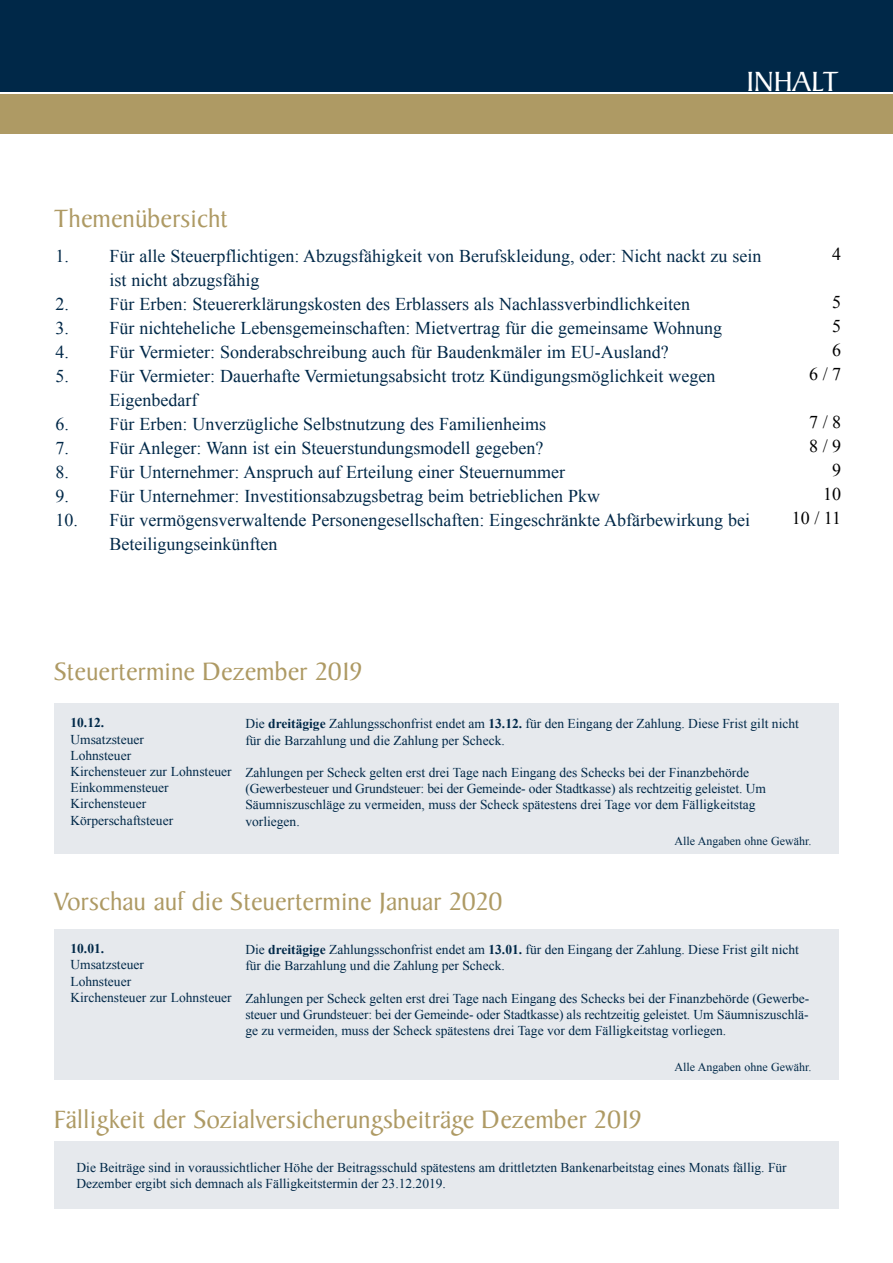
<style>
.page{position:relative;width:893px;height:1263px;background:#fff}
.page>*{position:absolute;margin:0;border:0;box-sizing:border-box;transform-origin:0 0}
.t1{font:30px "Baker Signet Std";color:#fff}
.t2{font:27px "Baker Signet Std";color:#ae9a64}
.t3{font:18px/24px "Times New Roman";color:#002848}
.t4{font:18px/24px "Times New Roman";color:#000;text-align:right}
.t5{font:13.5px/16.2px "Times New Roman";color:#002848}
.t6{font:700 13.5px "Times New Roman";color:#002848}
.t7{font:12px "Times New Roman";color:#002848}
.s1{font-weight:700}
</style>
<div class="page">
<div style="left:54px;top:929px;width:785px;height:150px;background:#e6e9ed"></div>
<div style="left:54px;top:703px;width:785px;height:151px;background:#e6e9ed"></div>
<div style="left:0;top:0;width:893px;height:91px;background:#002848"></div>
<div style="left:0;top:94px;width:893px;height:40px;background:#ae9a64"></div>
<div style="left:54px;top:1141px;width:785px;height:68px;background:#e6e9ed"></div>
<h1 class="t1" style="left:746px;top:66px;width:94px">INHALT</h1>
<h2 class="t2" style="left:54px;top:204px;width:175px">Themenübersicht</h2>
<h3 class="t3" style="left:110px;top:244px;width:653px;text-indent:-54px">1. Für alle Steuerpflichtigen: Abzugsfähigkeit von Berufskleidung, oder: Nicht nackt zu sein ist nicht abzugsfähig</h3>
<h3 class="t3" style="left:56px;top:292px;width:636px">2. Für Erben: Steuererklärungskosten des Erblassers als Nachlassverbindlichkeiten</h3>
<h3 class="t3" style="left:56px;top:316px;width:668px">3. Für nichteheliche Lebensgemeinschaften: Mietvertrag für die gemeinsame Wohnung</h3>
<h3 class="t3" style="left:56px;top:340px;width:615px">4. Für Vermieter: Sonderabschreibung auch für Baudenkmäler im EU-Ausland?</h3>
<h3 class="t3" style="left:110px;top:364px;width:607px;text-indent:-54px">5. Für Vermieter: Dauerhafte Vermietungsabsicht trotz Kündigungsmöglichkeit wegen<br>Eigenbedarf</h3>
<h3 class="t3" style="left:56px;top:412px;width:492px">6. Für Erben: Unverzügliche Selbstnutzung des Familienheims</h3>
<h3 class="t3" style="left:56px;top:436px;width:489px">7. Für Anleger: Wann ist ein Steuerstundungsmodell gegeben?</h3>
<h3 class="t3" style="left:56px;top:460px;width:511px">8. Für Unternehmer: Anspruch auf Erteilung einer Steuernummer</h3>
<h3 class="t3" style="left:56px;top:484px;width:546px">9. Für Unternehmer: Investitionsabzugsbetrag beim betrieblichen Pkw</h3>
<h3 class="t3" style="left:110px;top:508px;width:642px;text-indent:-54px">10. Für vermögensverwaltende Personengesellschaften: Eingeschränkte Abfärbewirkung bei<br>Beteiligungseinkünften</h3>
<h3 class="t4" style="left:832px;top:242px;width:10px">4</h3>
<h3 class="t4" style="left:809px;top:290px;width:34px">5<br>5<br>6<br>6 / 7</h3>
<h3 class="t4" style="left:792px;top:410px;width:51px">7 / 8<br>8 / 9<br>9<br>10<br>10 / 11</h3>
<h2 class="t2" style="left:54px;top:656px;width:310px">Steuertermine Dezember 2019</h2>
<p class="t6" style="left:70px;top:713px;width:35px">10.12.</p>
<p class="t5" style="left:70px;top:731px;width:163px">Umsatzsteuer<br>Lohnsteuer<br>Kirchensteuer zur Lohnsteuer<br>Einkommensteuer<br>Kirchensteuer<br>Körperschaftsteuer</p>
<p class="t5" style="left:245px;top:715px;width:555px">Die <span class="s1">dreitägige</span> Zahlungsschonfrist endet am <span class="s1">13.12.</span> für den Eingang der Zahlung. Diese Frist gilt nicht für die Barzahlung und die Zahlung per Scheck.</p>
<p class="t5" style="left:245px;top:764px;width:522px">Zahlungen per Scheck gelten erst drei Tage nach Eingang des Schecks bei der Finanzbehörde (Gewerbesteuer und Grundsteuer: bei der Gemeinde- oder Stadtkasse) als rechtzeitig geleistet. Um Säumniszuschläge zu vermeiden, muss der Scheck spätestens drei Tage vor dem Fälligkeitstag vorliegen.</p>
<p class="t7" style="left:675px;top:833px;width:138px">Alle Angaben ohne Gewähr.</p>
<h2 class="t2" style="left:54px;top:887px;width:450px">Vorschau auf die Steuertermine Januar 2020</h2>
<p class="t6" style="left:70px;top:939px;width:35px">10.01.</p>
<p class="t5" style="left:70px;top:956px;width:163px">Umsatzsteuer<br>Lohnsteuer<br>Kirchensteuer zur Lohnsteuer</p>
<p class="t5" style="left:245px;top:941px;width:555px">Die <span class="s1">dreitägige</span> Zahlungsschonfrist endet am <span class="s1">13.01.</span> für den Eingang der Zahlung. Diese Frist gilt nicht für die Barzahlung und die Zahlung per Scheck.</p>
<p class="t5" style="left:245px;top:990px;width:565px;text-align:justify">Zahlungen per Scheck gelten erst drei Tage nach Eingang des Schecks bei der Finanzbehörde (Gewerbe&shy;steuer und Grundsteuer: bei der Gemeinde- oder Stadtkasse) als rechtzeitig geleistet. Um Säumniszuschlä&shy;ge zu vermeiden, muss der Scheck spätestens drei Tage vor dem Fälligkeitstag vorliegen.</p>
<p class="t7" style="left:675px;top:1059px;width:138px">Alle Angaben ohne Gewähr.</p>
<h2 class="t2" style="left:54px;top:1104px;width:589px">Fälligkeit der Sozialversicherungsbeiträge Dezember 2019</h2>
<p class="t5" style="left:77px;top:1159px;width:712px">Die Beiträge sind in voraussichtlicher Höhe der Beitragsschuld spätestens am drittletzten Bankenarbeitstag eines Monats fällig. Für<br>Dezember ergibt sich demnach als Fälligkeitstermin der 23.12.2019.</p>
</div>
